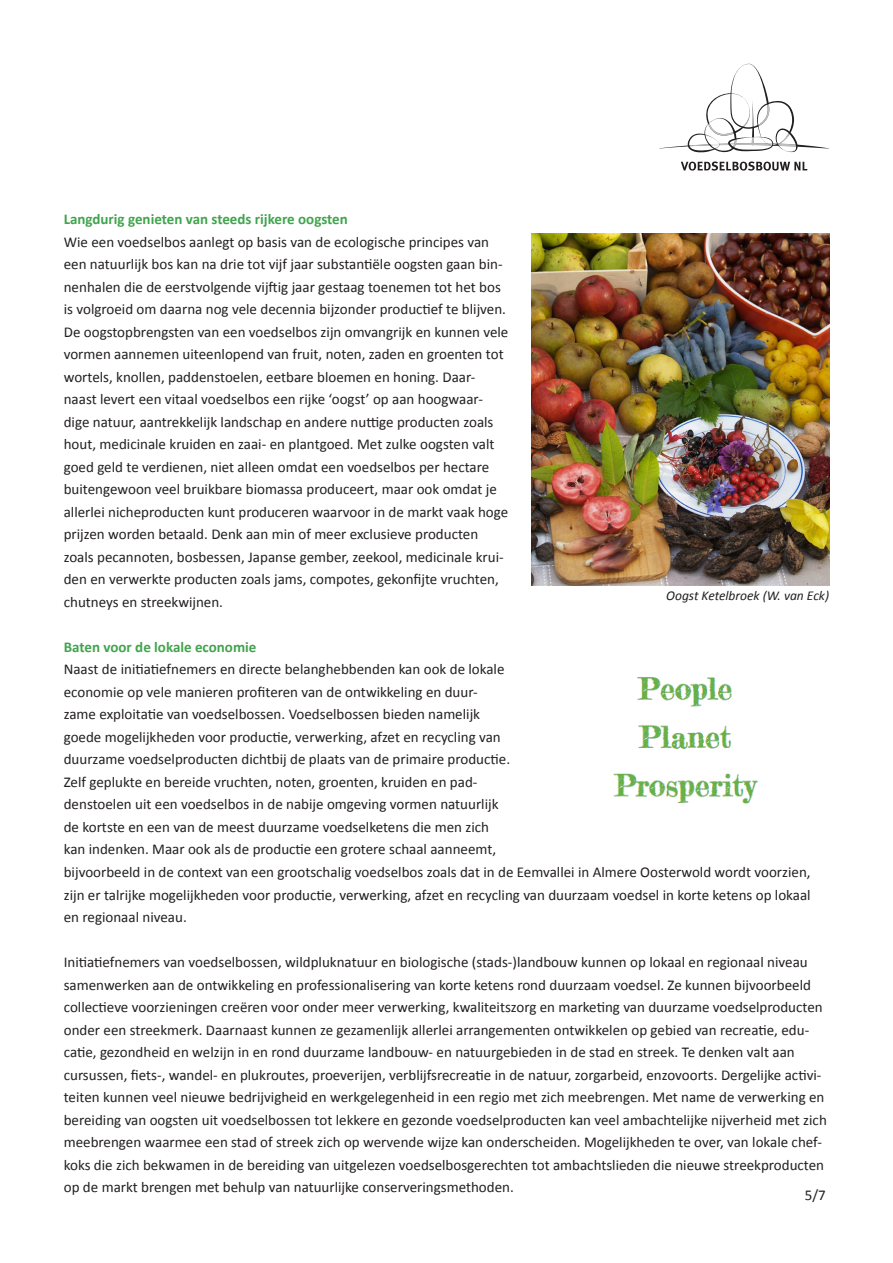
<style>
.page{position:relative;width:893px;height:1263px;background:#fff}
.page>*{position:absolute;margin:0;border:0;box-sizing:border-box;transform-origin:0 0}
.t1{font:15px/22.5px "Calibri";color:#231f20}
.t2{font:700 15px "Calibri";color:#41a44d}
.t3{font:italic 13.5px "Calibri";color:#231f20}
</style>
<div class="page">
<svg style="left:681px;top:161px;width:126px;height:10px"></svg>
<svg style="left:659px;top:64px;width:170px;height:89px"></svg>
<img style="left:531px;top:234px;width:298px;height:351px">
<img style="left:613px;top:677px;width:146px;height:127px">
<p class="t2" style="left:64px;top:210px;width:286px">Langdurig genieten van steeds rijkere oogsten</p>
<p class="t1" style="left:64px;top:230px;width:446px">Wie een voedselbos aanlegt op basis van de ecologische principes van een natuurlijk bos kan na drie tot vijf jaar substantiële oogsten gaan bin&shy;nenhalen die de eerstvolgende vijftig jaar gestaag toenemen tot het bos is volgroeid om daarna nog vele decennia bijzonder productief te blijven.<br>De oogstopbrengsten van een voedselbos zijn omvangrijk en kunnen vele vormen aannemen uiteenlopend van fruit, noten, zaden en groenten tot wortels, knollen, paddenstoelen, eetbare bloemen en honing. Daar&shy;naast levert een vitaal voedselbos een rijke ‘oogst’ op aan hoogwaar&shy;dige natuur, aantrekkelijk landschap en andere nuttige producten zoals hout, medicinale kruiden en zaai- en plantgoed. Met zulke oogsten valt goed geld te verdienen, niet alleen omdat een voedselbos per hectare buitengewoon veel bruikbare biomassa produceert, maar ook omdat je allerlei nicheproducten kunt produceren waarvoor in de markt vaak hoge prijzen worden betaald. Denk aan min of meer exclusieve producten zoals pecannoten, bosbessen, Japanse gember, zeekool, medicinale krui&shy;den en verwerkte producten zoals jams, compotes, gekonfijte vruchten, chutneys en streekwijnen.</p>
<p class="t2" style="left:64px;top:637px;width:194px">Baten voor de lokale economie</p>
<p class="t1" style="left:64px;top:658px;width:448px">Naast de initiatiefnemers en directe belanghebbenden kan ook de lokale economie op vele manieren profiteren van de ontwikkeling en duur&shy;zame exploitatie van voedselbossen. Voedselbossen bieden namelijk goede mogelijkheden voor productie, verwerking, afzet en recycling van duurzame voedselproducten dichtbij de plaats van de primaire productie.<br>Zelf geplukte en bereide vruchten, noten, groenten, kruiden en pad&shy;denstoelen uit een voedselbos in de nabije omgeving vormen natuurlijk de kortste en een van de meest duurzame voedselketens die men zich kan indenken. Maar ook als de productie een grotere schaal aanneemt,</p>
<p class="t3" style="left:666px;top:586px;width:164px">Oogst Ketelbroek (W. van Eck)</p>
<p class="t1" style="left:64px;top:861px;width:748px;text-align:justify">bijvoorbeeld in de context van een grootschalig voedselbos zoals dat in de Eemvallei in Almere Oosterwold wordt voorzien, zijn er talrijke mogelijkheden voor productie, verwerking, afzet en recycling van duurzaam voedsel in korte ketens op lokaal en regionaal niveau.</p>
<p class="t1" style="left:64px;top:951px;width:760px">Initiatiefnemers van voedselbossen, wildpluknatuur en biologische (stads-)landbouw kunnen op lokaal en regionaal niveau samenwerken aan de ontwikkeling en professionalisering van korte ketens rond duurzaam voedsel. Ze kunnen bijvoorbeeld collectieve voorzieningen creëren voor onder meer verwerking, kwaliteitszorg en marketing van duurzame voedselproducten onder een streekmerk. Daarnaast kunnen ze gezamenlijk allerlei arrangementen ontwikkelen op gebied van recreatie, edu-</p>
<p class="t1" style="left:64px;top:1041px;width:765px">catie, gezondheid en welzijn in en rond duurzame landbouw- en natuurgebieden in de stad en streek. Te denken valt aan cursussen, fiets-, wandel- en plukroutes, proeverijen, verblijfsrecreatie in de natuur, zorgarbeid, enzovoorts. Dergelijke activi&shy;teiten kunnen veel nieuwe bedrijvigheid en werkgelegenheid in een regio met zich meebrengen. Met name de verwerking en bereiding van oogsten uit voedselbossen tot lekkere en gezonde voedselproducten kan veel ambachtelijke nijverheid met zich meebrengen waarmee een stad of streek zich op wervende wijze kan onderscheiden. Mogelijkheden te over, van lokale chef&shy;koks die zich bekwamen in de bereiding van uitgelezen voedselbosgerechten tot ambachtslieden die nieuwe streekproducten op de markt brengen met behulp van natuurlijke conserveringsmethoden.</p>
<p class="t1" style="left:805px;top:1184px;width:22px">5/7</p>
</div>
